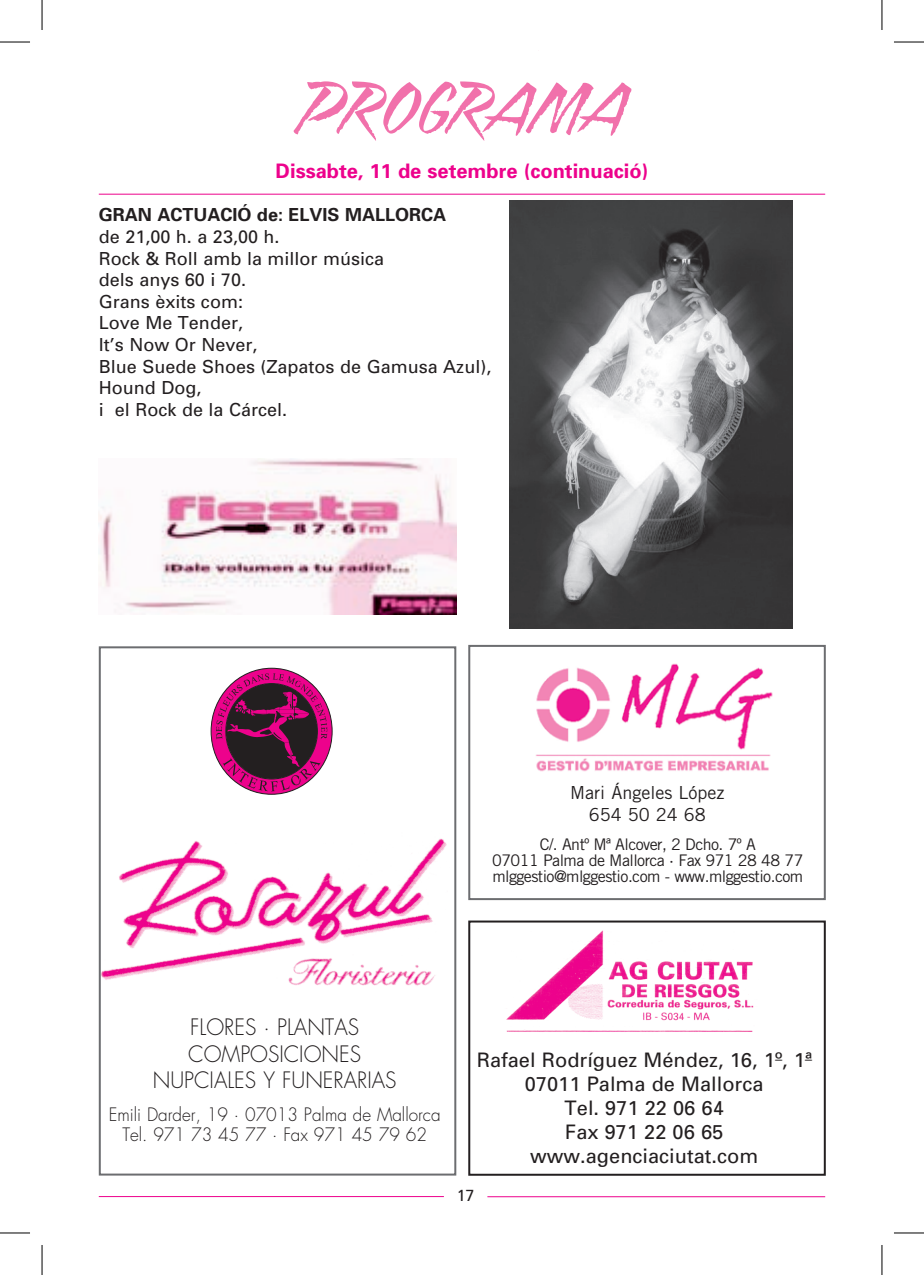
<style>
.page{position:relative;width:924px;height:1275px;background:#fff}
.page>*{position:absolute;margin:0;border:0;box-sizing:border-box;transform-origin:0 0}
.t1{font:italic 66px "Blaze ITC";color:#f171ab}
.t2{font:300 22px/26.4px "Futura";color:#231f20;text-align:center;scale:.95 1}
.t3{font:20px/24px "Univers";color:#231f20;text-align:center}
.t4{font:700 20px "Univers";color:#ed028c}
.t5{font:18px/21.6px "Univers";color:#231f20}
.t6{font:300 18px/20px "Futura";color:#231f20;text-align:center;scale:.95 1}
.t7{font:700 18px "Univers";color:#231f20}
.t8{font:18px/21.6px "Trade Gothic";color:#231f20;text-align:center}
.t9{font:16px/16px "Trade Gothic";letter-spacing:-.035em;color:#231f20;text-align:center}
.t10{font:16px "Frutiger";color:#231f20}
</style>
<div class="page">
<hr style="left:99px;top:1196px;width:344px;height:1px;background:#ed028c">
<hr style="left:487px;top:1196px;width:337px;height:1px;background:#ed028c">
<img style="left:102px;top:838px;width:345px;height:148px">
<div style="left:99px;top:646px;width:357px;height:529px;border:2px solid #6c6d70"></div>
<svg style="left:210px;top:668px;width:122px;height:126px"></svg>
<img style="left:506px;top:930px;width:248px;height:102px">
<div style="left:468px;top:920px;width:357px;height:255px;border:2px solid #231f20"></div>
<div style="left:468px;top:645px;width:357px;height:255px;border:2px solid #6c6d70"></div>
<img style="left:535px;top:663px;width:238px;height:109px">
<img style="left:509px;top:201px;width:283px;height:428px">
<img style="left:99px;top:458px;width:357px;height:156px">
<hr style="left:99px;top:194px;width:725px;height:1px;background:#ed028c">
<hr style="left:0;top:42px;width:30px;height:1px;background:#000">
<hr style="left:893px;top:42px;width:30px;height:1px;background:#000">
<hr style="left:0;top:1232px;width:30px;height:1px;background:#000">
<hr style="left:893px;top:1232px;width:30px;height:1px;background:#000">
<hr style="left:42px;top:0;width:1px;height:30px;background:#000">
<hr style="left:42px;top:1245px;width:1px;height:30px;background:#000">
<hr style="left:881px;top:0;width:1px;height:30px;background:#000">
<hr style="left:881px;top:1245px;width:1px;height:30px;background:#000">
<h1 class="t1" style="left:302px;top:50px;width:327px">PROGRAMA</h1>
<p class="t4" style="left:275px;top:158px;width:374px">Dissabte, 11 de setembre (continuació)</p>
<p class="t7" style="left:99px;top:203px;width:349px">GRAN ACTUACIÓ de: ELVIS MALLORCA</p>
<p class="t5" style="left:99px;top:225px;width:394px">de 21,00 h. a 23,00 h.<br>Rock &amp; Roll amb la millor música<br>dels anys 60 i 70.<br>Grans èxits com:<br>Love Me Tender,<br>It’s Now O r Never,<br>Blue Suede Shoes (Zapatos de Gamusa Azul),<br>Hound Dog,<br>i el Rock de la Cárcel.</p>
<p class="t8" style="left:570px;top:781px;width:156px">Mari Ángeles López<br>654 50 24 68</p>
<p class="t9" style="left:492px;top:836px;width:313px">C/. Antº Mª Alcover, 2 Dcho. 7º A<br>07011 Palma de Mallorca · Fax 971 28 48 77 mlggestio@mlggestio.com - www.mlggestio.com</p>
<p class="t2" style="left:153px;top:1014px;width:258px">FLORES · PLANTAS<br>COMPOSICIONES<br>NUPCIALES Y FUNERARIAS</p>
<p class="t6" style="left:109px;top:1104px;width:350px">Emili Darder, 19 · 07013 Palma de Mallorca<br>Tel. 971 73 45 77 · Fax 971 45 79 62</p>
<p class="t3" style="left:476px;top:1047px;width:336px">Rafael Rodríguez Méndez, 16, 1º, 1ª<br>07011 Palma de Mallorca<br>Tel. 971 22 06 64<br>Fax 971 22 06 65 www.agenciaciutat.com</p>
<p class="t10" style="left:456px;top:1186px;width:19px">17</p>
</div>
